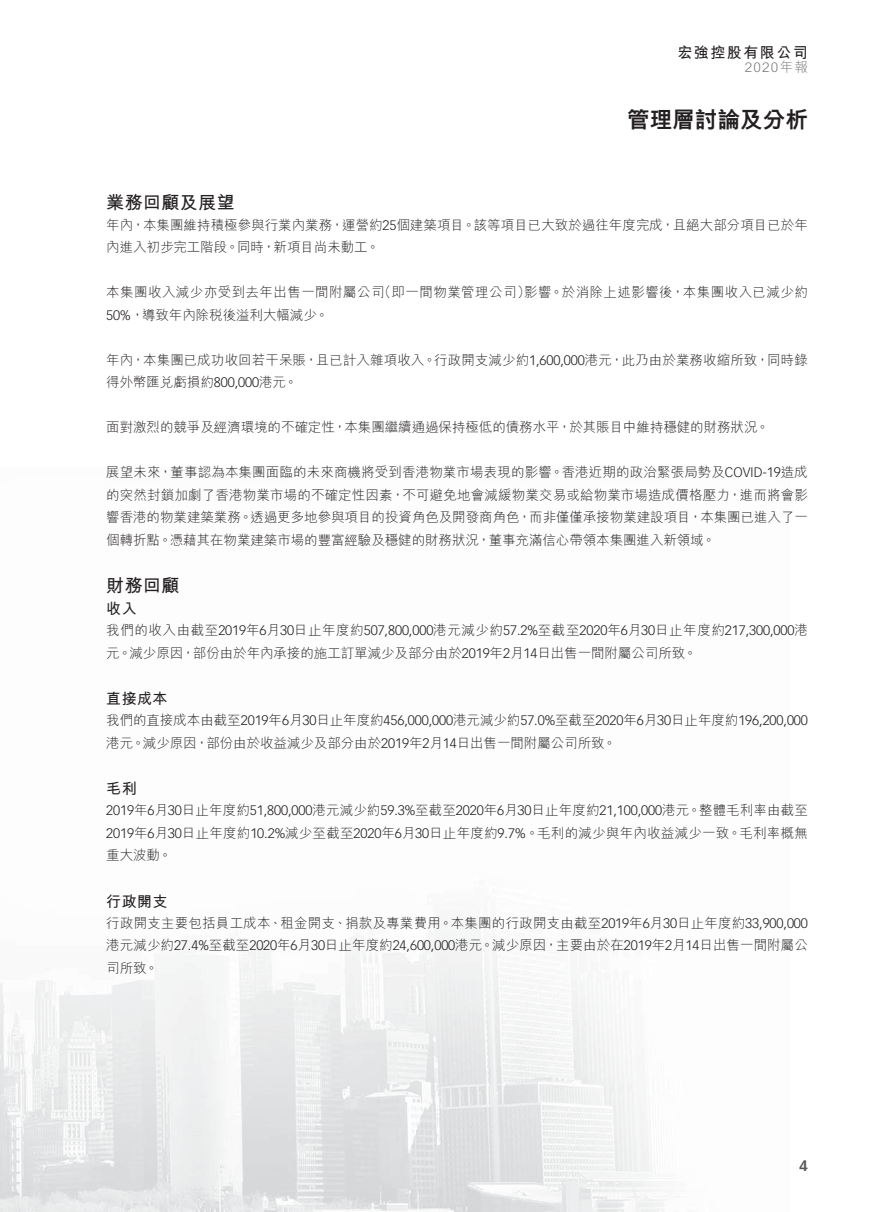
<style>
.page{position:relative;width:893px;height:1212px;background:#fff}
.page>*{position:absolute;margin:0;border:0;box-sizing:border-box;transform-origin:0 0}
.t1{font:22.5px "M Hei HK Heavy E Ten B5 H";letter-spacing:.005em;color:#231f20}
.t2{font:18px "M Hei HK Bold E Ten B5 H";letter-spacing:.025em;color:#231f20}
.t3{font:15px "M Hei HK Bold E Ten B5 H";letter-spacing:.03em;color:#231f20}
.t4{font:15px "M Hei HK Bold E Ten B5 H";letter-spacing:.1em;color:#231f20}
.t5{font:700 15px "Vectora LT Std";color:#58595b}
.t6{font:13.5px/22.5px "M Hei HK Light E Ten B5 H";color:#231f20}
.t7{font:300 13.5px "Vectora LT Std";letter-spacing:-.005em;color:#231f20}
.t8{font:13.5px/22.5px "M Hei HK Light E Ten B5 H";letter-spacing:.03em;color:#231f20}
.t9{font:13.5px/22.5px "M Hei HK Light E Ten B5 H";letter-spacing:.02em;color:#231f20}
.t10{font:13.5px "M Hei HK Light E Ten B5 H";letter-spacing:.09em;color:#77787b}
.s1{font-family:"Vectora LT Std";font-weight:300}
.s2{font-family:"M Hei HK Light E Ten B5 H";font-weight:400}
</style>
<div class="page">
<img style="left:0;top:922px;width:666px;height:290px">
<p class="t4" style="left:677px;top:47px;width:132px">宏強控股有限公司</p>
<p class="t10" style="left:745px;top:62px;width:65px">2020年報</p>
<h1 class="t1" style="left:627px;top:111px;width:182px">管理層討論及分析</h1>
<h2 class="t2" style="left:106px;top:195px;width:130px">業務回顧及展望</h2>
<p class="t6" style="left:106px;top:215px;width:703px">年內，本集團維持積極參與行業內業務，運營約<span class="s1">25</span>個建築項目。該等項目已大致於過往年度完成，且絕大部分項目已於年內進入初步完工階段。同時，新項目尚未動工。</p>
<p class="t8" style="left:106px;top:283px;width:703px">本集團收入減少亦受到去年出售一間附屬公司（即一間物業管理公司）影響。於消除上述影響後，本集團收入已減少約<br><span class="s1">50%</span>，導致年內除稅後溢利大幅減少。</p>
<p class="t6" style="left:106px;top:350px;width:703px">年內，本集團已成功收回若干呆賬，且已計入雜項收入。行政開支減少約<span class="s1">1,600,000</span>港元，此乃由於業務收縮所致，同時錄得外幣匯兌虧損約<span class="s1">800,000</span>港元。</p>
<p class="t6" style="left:106px;top:418px;width:664px">面對激烈的競爭及經濟環境的不確定性，本集團繼續通過保持極低的債務水平，於其賬目中維持穩健的財務狀況。</p>
<p class="t6" style="left:106px;top:463px;width:703px;text-align:justify">展望未來，董事認為本集團面臨的未來商機將受到香港物業市場表現的影響。香港近期的政治緊張局勢及<span class="s1">COVID-19</span>造成的突然封鎖加劇了香港物業市場的不確定性因素，不可避免地會減緩物業交易或給物業市場造成價格壓力，進而將會影響香港的物業建築業務。透過更多地參與項目的投資角色及開發商角色，而非僅僅承接物業建設項目，本集團已進入了一個轉折點。憑藉其在物業建築市場的豐富經驗及穩健的財務狀況，董事充滿信心帶領本集團進入新領域。</p>
<h2 class="t2" style="left:106px;top:578px;width:75px">財務回顧</h2>
<p class="t3" style="left:106px;top:603px;width:32px">收入</p>
<p class="t7" style="left:106px;top:624px;width:703px"><span class="s2">我們的收入由截至</span>2019<span class="s2">年</span>6<span class="s2">月</span>30<span class="s2">日止年度約</span>507,800,000<span class="s2">港元減少約</span>57.2%<span class="s2">至截至</span>2020<span class="s2">年</span>6<span class="s2">月</span>30<span class="s2">日止年度約</span>217,300,000<span class="s2">港</span></p>
<p class="t6" style="left:106px;top:643px;width:592px">元。減少原因，部份由於年內承接的施工訂單減少及部分由於<span class="s1">2019</span>年<span class="s1">2</span>月<span class="s1">14</span>日出售一間附屬公司所致。</p>
<p class="t3" style="left:106px;top:693px;width:63px">直接成本</p>
<p class="t7" style="left:106px;top:714px;width:703px"><span class="s2">我們的直接成本由截至</span>2019<span class="s2">年</span>6<span class="s2">月</span>30<span class="s2">日止年度約</span>456,000,000<span class="s2">港元減少約</span>57.0%<span class="s2">至截至</span>2020<span class="s2">年</span>6<span class="s2">月</span>30<span class="s2">日止年度約</span>196,200,000</p>
<p class="t6" style="left:106px;top:733px;width:512px">港元。減少原因，部份由於收益減少及部分由於<span class="s1">2019</span>年<span class="s1">2</span>月<span class="s1">14</span>日出售一間附屬公司所致。</p>
<p class="t3" style="left:106px;top:783px;width:32px">毛利</p>
<p class="t7" style="left:106px;top:804px;width:703px">2019<span class="s2">年</span>6<span class="s2">月</span>30<span class="s2">日止年度約</span>51,800,000<span class="s2">港元減少約</span>59.3%<span class="s2">至截至</span>2020<span class="s2">年</span>6<span class="s2">月</span>30<span class="s2">日止年度約</span>21,100,000<span class="s2">港元。整體毛利率由截至</span></p>
<p class="t9" style="left:106px;top:823px;width:703px"><span class="s1">2019</span>年<span class="s1">6</span>月<span class="s1">30</span>日止年度約<span class="s1">10.2%</span>減少至截至<span class="s1">2020</span>年<span class="s1">6</span>月<span class="s1">30</span>日止年度約<span class="s1">9.7%</span>。毛利的減少與年內收益減少一致。毛利率概無重大波動。</p>
<p class="t3" style="left:106px;top:895px;width:63px">行政開支</p>
<p class="t6" style="left:106px;top:913px;width:703px;text-align:justify">行政開支主要包括員工成本、租金開支、捐款及專業費用。本集團的行政開支由截至<span class="s1">2019</span>年<span class="s1">6</span>月<span class="s1">30</span>日止年度約<span class="s1">33,900,000</span>港元減少約<span class="s1">27.4%</span>至截至<span class="s1">2020</span>年<span class="s1">6</span>月<span class="s1">30</span>日止年度約<span class="s1">24,600,000</span>港元。減少原因，主要由於在<span class="s1">2019</span>年<span class="s1">2</span>月<span class="s1">14</span>日出售一間附屬公司所致。</p>
<p class="t5" style="left:799px;top:1157px;width:10px">4</p>
</div>
